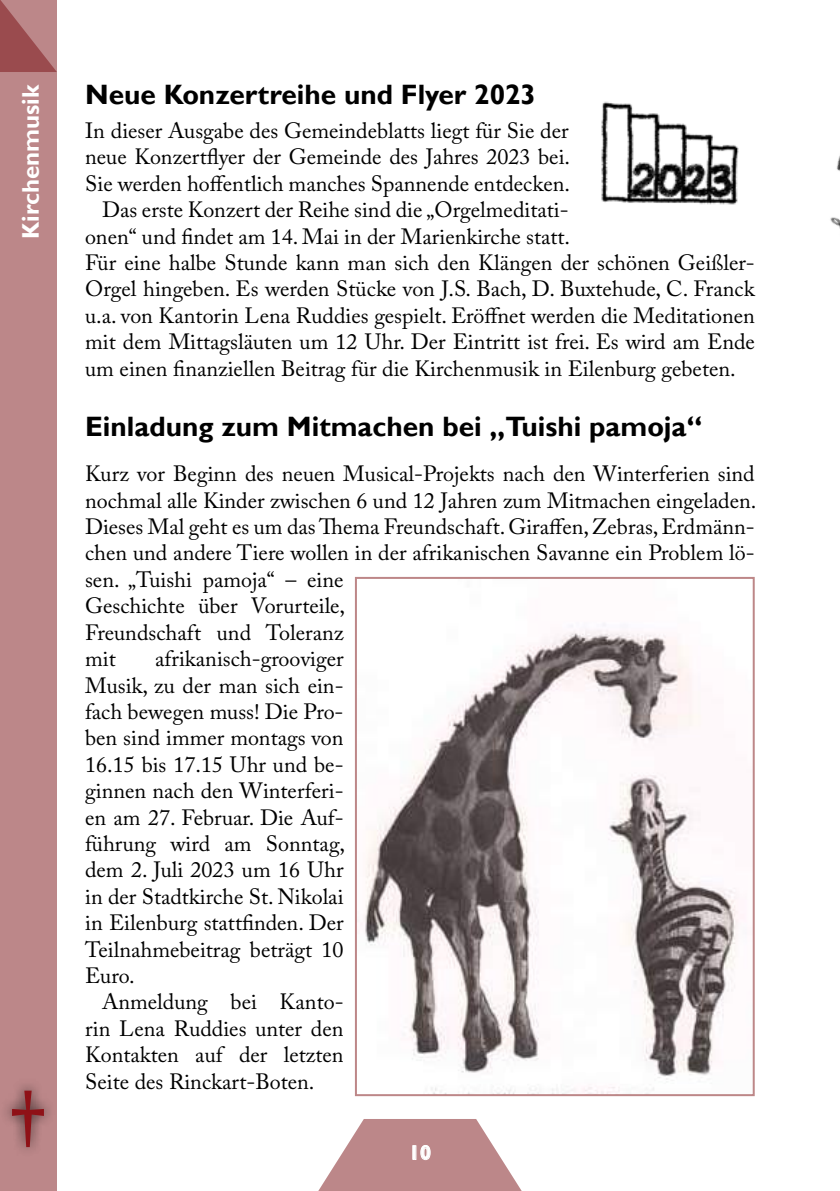
<style>
.page{position:relative;width:840px;height:1191px;background:#fff}
.page>*{position:absolute;margin:0;border:0;box-sizing:border-box;transform-origin:0 0}
.t1{font:96px "Nirmala UI";color:#8f1117}
.t2{font:700 28px "Gill Sans";color:#000}
.t3{font:700 24px "Gill Sans";color:#fff}
.t4{font:22px/26.4px "Adobe Caslon Pro";color:#000;text-align:justify}
.t5{font:700 20px "Gill Sans";color:#fff}
</style>
<div class="page">
<div style="left:0;top:0;width:57px;height:1191px;background:#bc8789"></div>
<img style="left:361px;top:623px;width:384px;height:470px">
<div style="left:355px;top:577px;width:399px;height:519px;border:2px solid #bd8788"></div>
<svg style="left:318px;top:1119px;width:204px;height:72px"></svg>
<div style="left:0;top:1078px;width:56px;height:80px;background:#000;opacity:.75"></div>
<img style="left:601px;top:101px;width:138px;height:104px">
<img style="left:830px;top:158px;width:9px;height:68px">
<p class="t3" style="left:16px;top:239px;width:156px;rotate:-90deg">Kirchenmusik</p>
<h1 class="t1" style="left:10px;top:1045px;width:37px">†</h1>
<p class="t2" style="left:85px;top:78px;width:452px">Neue Konzertreihe und Flyer 2023</p>
<p class="t4" style="left:85px;top:117px;width:484px">In dieser Ausgabe des Gemeindeblatts liegt für Sie der</p>
<p class="t4" style="left:85px;top:143px;width:486px">neue Konzertflyer der Gemeinde des Jahres 2023 bei.</p>
<p class="t4" style="left:85px;top:170px;width:486px">Sie werden hoffentlich manches Spannende entdecken.</p>
<p class="t4" style="left:102px;top:196px;width:467px">Das erste Konzert der Reihe sind die „Orgelmeditati-</p>
<p class="t4" style="left:85px;top:223px;width:486px">onen“ und findet am 14. Mai in der Marienkirche statt.</p>
<p class="t4" style="left:85px;top:249px;width:670px">Für eine halbe Stunde kann man sich den Klängen der schönen Geißler-</p>
<p class="t4" style="left:85px;top:275px;width:670px">Orgel hingeben. Es werden Stücke von J.S. Bach, D. Buxtehude, C. Franck</p>
<p class="t4" style="left:85px;top:302px;width:671px">u.a. von Kantorin Lena Ruddies gespielt. Eröffnet werden die Meditationen</p>
<p class="t4" style="left:85px;top:328px;width:671px">mit dem Mittagsläuten um 12 Uhr. Der Eintritt ist frei. Es wird am Ende</p>
<p class="t4" style="left:85px;top:355px;width:651px">um einen finanziellen Beitrag für die Kirchenmusik in Eilenburg gebeten.</p>
<p class="t2" style="left:85px;top:409px;width:618px">Einladung zum Mitmachen bei „Tuishi pamoja“</p>
<p class="t4" style="left:85px;top:460px;width:672px;text-align:left">Kurz vor Beginn des neuen Musical-Projekts nach den Winterferien sind nochmal alle Kinder zwischen 6 und 12 Jahren zum Mitmachen eingeladen.<br>Dieses Mal geht es um das Thema Freundschaft. Giraffen, Zebras, Erdmänn&shy;chen und andere Tiere wollen in der afrikanischen Savanne ein Problem lö&shy;sen. „Tuishi pamoja“ – eine<br>Geschichte über Vorurteile,<br>Freundschaft und Toleranz<br>mit</p>
<p class="t4" style="left:85px;top:645px;width:261px;text-indent:70px">afrikanisch-grooviger Musik, zu der man sich ein&shy;fach bewegen muss! Die Pro&shy;ben sind immer montags von 16.15 bis 17.15 Uhr und be&shy;ginnen nach den Winterferi&shy;en am 27. Februar. Die Auf&shy;führung wird am Sonntag, dem 2. Juli 2023 um 16 Uhr in der Stadtkirche St. Nikolai in Eilenburg stattfinden. Der Teilnahmebeitrag beträgt 10<br>Euro.</p>
<p class="t4" style="left:85px;top:988px;width:260px;text-indent:17px">Anmeldung bei Kanto&shy;rin Lena Ruddies unter den Kontakten auf der letzten Seite des Rinckart-Boten.</p>
<p class="t5" style="left:408px;top:1140px;width:24px">10</p>
</div>
